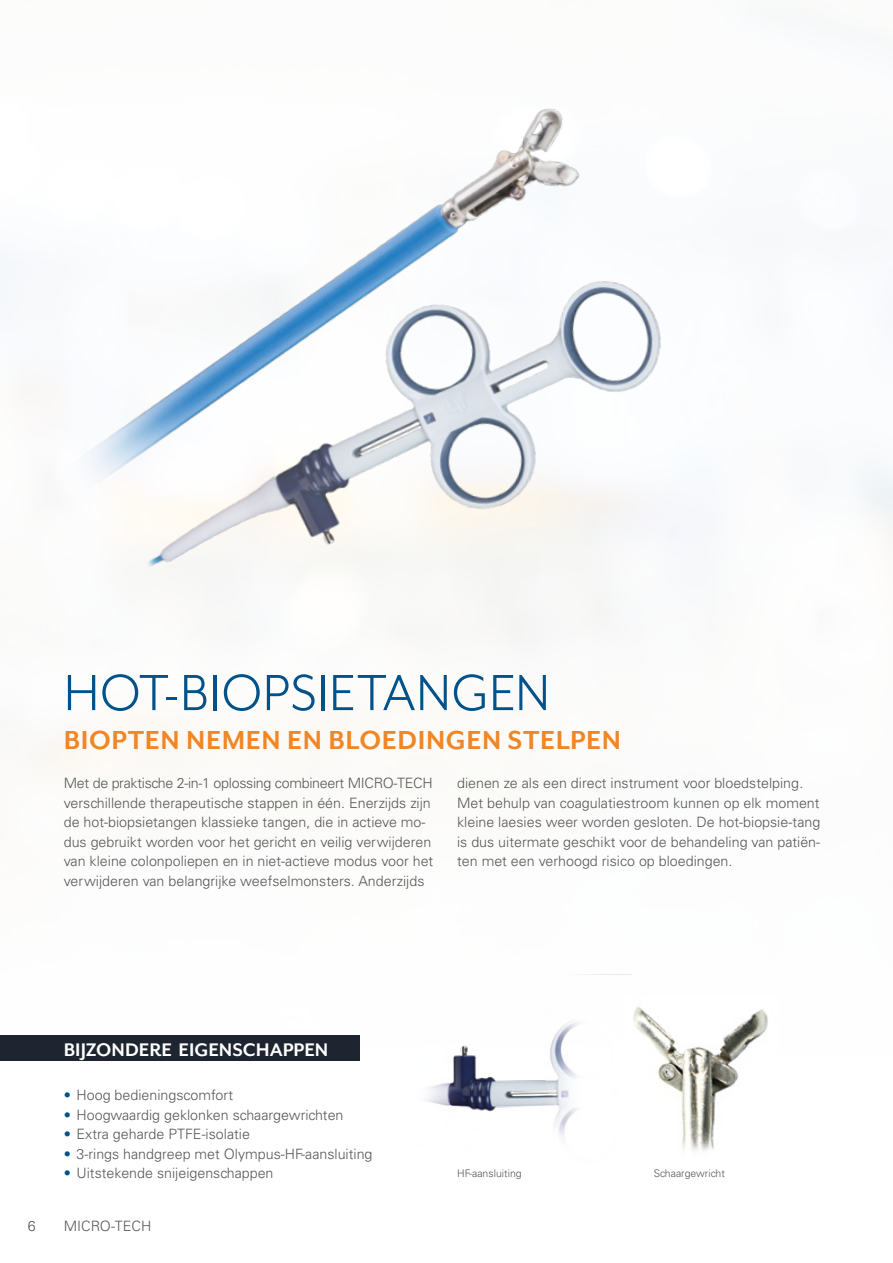
<style>
.page{position:relative;width:893px;height:1263px;background:#fff}
.page>*{position:absolute;margin:0;border:0;box-sizing:border-box;transform-origin:0 0}
.Headline_Innen_NEW{font:58.5px "Mr Eaves San OT";letter-spacing:.01em;color:#00528a}
.Headline_Sub_NEW{font:700 30px "Mr Eaves San OT";letter-spacing:.02em;color:#f18625}
.Bullit_Headline_NEW{font:700 21px "Mr Eaves San OT";color:#fff}
.Copy_NEW{font:300 14.25px/19.5px "Univers LT Std";color:#575756}
.BU_NEW{font:300 10.5px "Univers LT Std";color:#575756}
.s1{color:#00528a}
</style>
<div class="page">
<img style="left:426px;top:974px;width:205px;height:164px">
<img style="left:0;top:108px;width:683px;height:533px">
<img style="left:623px;top:996px;width:145px;height:155px">
<div style="left:0;top:1035px;width:359px;height:26px;background:#1e2531"></div>
<p class="Headline_Innen_NEW" style="left:64px;top:661px;width:488px">HOT-BIOPSIETANGEN</p>
<p class="Headline_Sub_NEW" style="left:64px;top:723px;width:559px">BIOPTEN NEMEN EN BLOEDINGEN STELPEN</p>
<p class="Copy_NEW" style="left:64px;top:773px;width:371px">Met de praktische 2-in-1 oplossing combineert MICRO-TECH verschillende therapeutische stappen in één. Enerzijds zijn de hot-biopsietangen klassieke tangen, die in actieve mo&shy;dus gebruikt worden voor het gericht en veilig verwijderen van kleine colonpoliepen en in niet-actieve modus voor het verwijderen van belangrijke weefselmonsters. Anderzijds</p>
<p class="Copy_NEW" style="left:457px;top:773px;width:365px">dienen ze als een direct instrument voor bloedstelping.<br>Met behulp van coagulatiestroom kunnen op elk moment kleine laesies weer worden gesloten. De hot-biopsie-tang is dus uitermate geschikt voor de behandeling van patiën&shy;ten met een verhoogd risico op bloedingen.</p>
<p class="Bullit_Headline_NEW" style="left:64px;top:1037px;width:266px">BIJZONDERE EIGENSCHAPPEN</p>
<p class="Copy_NEW" style="left:64px;top:1085px;width:171px"><span class="s1">•</span> Hoog bedieningscomfort</p>
<p class="Copy_NEW" style="left:64px;top:1105px;width:281px"><span class="s1">•</span> Hoogwaardig geklonken schaargewrichten</p>
<p class="Copy_NEW" style="left:64px;top:1124px;width:188px"><span class="s1">•</span> Extra geharde PTFE-isolatie</p>
<p class="Copy_NEW" style="left:64px;top:1144px;width:310px"><span class="s1">•</span> 3-rings handgreep met Olympus-HF-aansluiting</p>
<p class="Copy_NEW" style="left:64px;top:1163px;width:211px"><span class="s1">•</span> Uitstekende snijeigenschappen</p>
<p class="Copy_NEW" style="left:28px;top:1216px;width:9px">6</p>
<p class="Copy_NEW" style="left:64px;top:1216px;width:89px">MICRO-TECH</p>
<p class="BU_NEW" style="left:457px;top:1167px;width:66px">HF-aansluiting</p>
<p class="BU_NEW" style="left:654px;top:1167px;width:73px">Schaargewricht</p>
</div>
